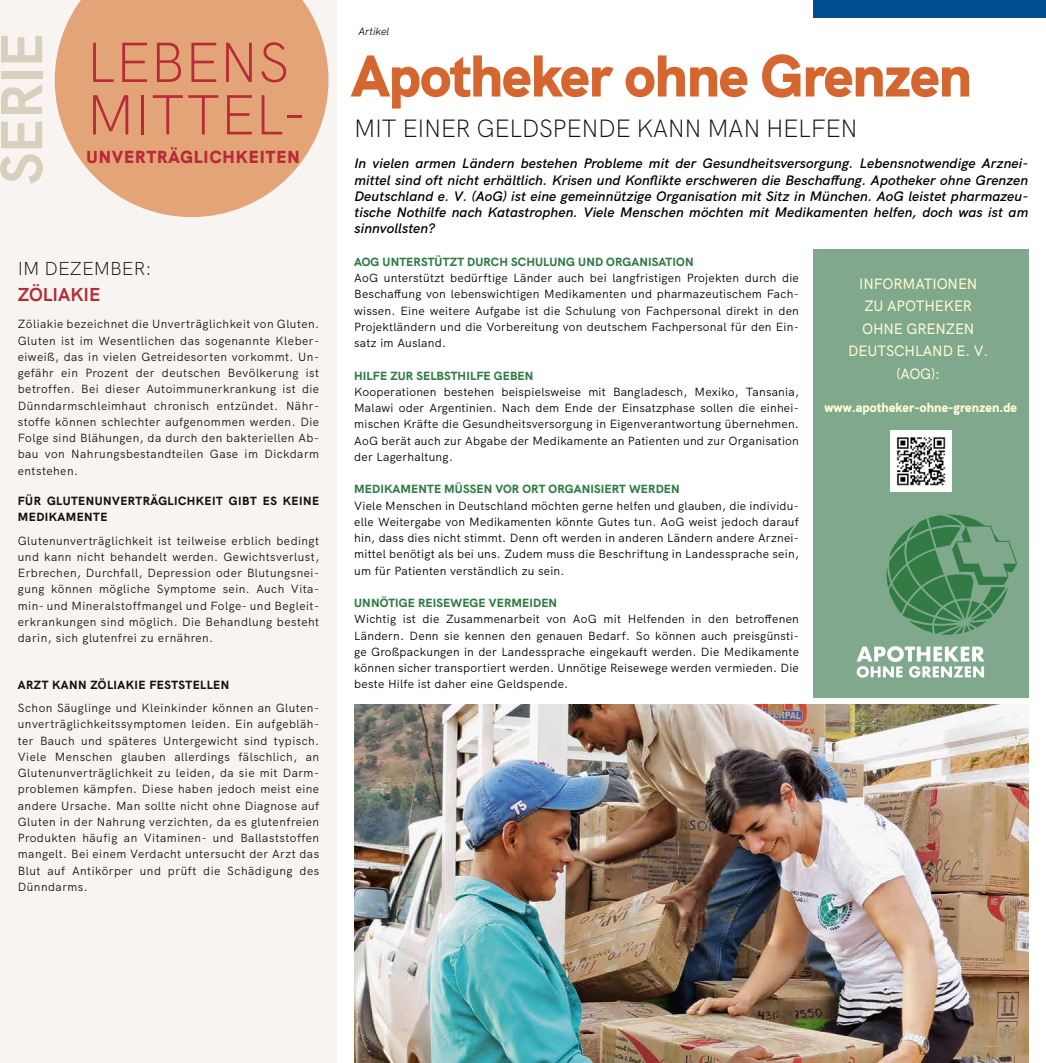
<style>
.page{position:relative;width:1046px;height:1063px;background:#fff}
.page>*{position:absolute;margin:0;border:0;box-sizing:border-box;transform-origin:0 0}
.t1{font:900 59px "HK Grotesk";letter-spacing:-.01em;color:#d66630}
.t2{font:700 59px "HK Grotesk";letter-spacing:-.01em;color:#d8cfbd}
.t3{font:300 56.25px/52.5px "HK Grotesk";color:#b72a37}
.t4{font:300 25px "HK Grotesk";letter-spacing:-.02em;color:#131313}
.t5{font:300 18.75px "HK Grotesk";color:#131313}
.t6{font:700 18.75px "HK Grotesk";color:#b72a37}
.t7{font:900 17.5px "HK Grotesk";letter-spacing:.06em;color:#b72a37}
.t8{font:500 15px/22.5px "HK Grotesk";letter-spacing:-.01em;color:#fefbd1;text-align:center}
.t9{font:italic 600 13.75px/16.2px "HK Grotesk";letter-spacing:.01em;color:#000;text-align:justify}
.t10{font:900 13.12px "HK Grotesk";letter-spacing:.01em;color:#fefbd1}
.t11{font:11.88px/16.2px "HK Grotesk";letter-spacing:.04em;color:#131313}
.t12{font:11.88px/16.2px "HK Grotesk";letter-spacing:.02em;color:#000;text-align:justify}
.t13{font:800 11.88px "HK Grotesk";letter-spacing:.01em;color:#317b44}
.t14{font:800 11.88px/16.2px "HK Grotesk";letter-spacing:.04em;color:#131313}
.t15{font:italic 10.62px "HK Grotesk";color:#131313}
</style>
<div class="page">
<div style="left:0;top:0;width:337px;height:1063px;background:#f7f4f1"></div>
<div style="left:813px;top:0;width:232px;height:18px;background:#004d93"></div>
<img style="left:354px;top:705px;width:674px;height:358px">
<svg style="left:55px;top:0;width:273px;height:217px;fill:#e3a578"></svg>
<div style="left:813px;top:250px;width:215px;height:448px;background:#7fa88d"></div>
<svg style="left:856px;top:646px;width:128px;height:32px"></svg>
<img style="left:890px;top:430px;width:61px;height:61px">
<svg style="left:886px;top:515px;width:130px;height:120px"></svg>
<h1 class="t2" style="left:-24px;top:185px;width:154px;rotate:-90deg">SERIE</h1>
<h2 class="t3" style="left:87px;top:31px;width:221px">LEBENS<br>MITTEL-</h2>
<h3 class="t7" style="left:87px;top:143px;width:215px">UNVERTRÄGLICHKEITEN</h3>
<h3 class="t5" style="left:18px;top:254px;width:135px">IM DEZEMBER:</h3>
<h3 class="t6" style="left:18px;top:280px;width:84px">ZÖLIAKIE</h3>
<p class="t11" style="left:18px;top:315px;width:303px">Zöliakie bezeichnet die Unverträglichkeit von Gluten.<br>Gluten ist im Wesentlichen das sogenannte Kleber&shy;eiweiß, das in vielen Getreidesorten vorkommt. Un&shy;gefähr ein Prozent der deutschen Bevölkerung ist betroffen. Bei dieser Autoimmunerkrankung ist die Dünndarmschleimhaut chronisch entzündet. Nähr&shy;stoffe können schlechter aufgenommen werden. Die Folge sind Blähungen, da durch den bakteriellen Ab&shy;bau von Nahrungsbestandteilen Gase im Dickdarm entstehen.</p>
<p class="t14" style="left:18px;top:492px;width:303px">FÜR GLUTENUNVERTRÄGLICHKEIT GIBT ES KEINE<br>MEDIKAMENTE</p>
<p class="t11" style="left:18px;top:531px;width:303px">Glutenunverträglichkeit ist teilweise erblich bedingt und kann nicht behandelt werden. Gewichtsverlust, Erbrechen, Durchfall, Depression oder Blutungsnei&shy;gung können mögliche Symptome sein. Auch Vita&shy;min- und Mineralstoffmangel und Folge- und Begleit&shy;erkrankungen sind möglich. Die Behandlung besteht darin, sich glutenfrei zu ernähren.</p>
<p class="t14" style="left:18px;top:675px;width:213px">ARZT KANN ZÖLIAKIE FESTSTELLEN</p>
<p class="t11" style="left:18px;top:699px;width:303px">Schon Säuglinge und Kleinkinder können an Gluten&shy;unverträglichkeitssymptomen leiden. Ein aufgebläh&shy;ter Bauch und späteres Untergewicht sind typisch.<br>Viele Menschen glauben allerdings fälschlich, an Glutenunverträglichkeit zu leiden, da sie mit Darm&shy;problemen kämpfen. Diese haben jedoch meist eine andere Ursache. Man sollte nicht ohne Diagnose auf Gluten in der Nahrung verzichten, da es glutenfreien Produkten häufig an Vitaminen- und Ballaststoffen mangelt. Bei einem Verdacht untersucht der Arzt das Blut auf Antikörper und prüft die Schädigung des Dünndarms.</p>
<p class="t15" style="left:358px;top:23px;width:32px">Artikel</p>
<h1 class="t1" style="left:351px;top:30px;width:621px">Apotheker ohne Grenzen</h1>
<h3 class="t4" style="left:354px;top:109px;width:504px">MIT EINER GELDSPENDE KANN MAN HELFEN</h3>
<p class="t9" style="left:354px;top:154px;width:675px">In vielen armen Ländern bestehen Probleme mit der Gesundheitsversorgung. Lebensnotwendige Arznei&shy;mittel sind oft nicht erhältlich. Krisen und Konflikte erschweren die Beschaffung. Apotheker ohne Grenzen Deutschland e. V. (AoG) ist eine gemeinnützige Organisation mit Sitz in München. AoG leistet pharmazeu&shy;tische Nothilfe nach Katastrophen. Viele Menschen möchten mit Medikamenten helfen, doch was ist am sinnvollsten?</p>
<p class="t13" style="left:354px;top:252px;width:341px">AOG UNTERSTÜTZT DURCH SCHULUNG UND ORGANISATION</p>
<p class="t12" style="left:354px;top:269px;width:446px">AoG unterstützt bedürftige Länder auch bei langfristigen Projekten durch die Beschaffung von lebenswichtigen Medikamenten und pharmazeutischem Fach&shy;wissen. Eine weitere Aufgabe ist die Schulung von Fachpersonal direkt in den Projektländern und die Vorbereitung von deutschem Fachpersonal für den Ein&shy;satz im Ausland.</p>
<p class="t13" style="left:354px;top:366px;width:181px">HILFE ZUR SELBSTHILFE GEBEN</p>
<p class="t12" style="left:354px;top:383px;width:446px">Kooperationen bestehen beispielsweise mit Bangladesch, Mexiko, Tansania, Malawi oder Argentinien. Nach dem Ende der Einsatzphase sollen die einhei&shy;mischen Kräfte die Gesundheitsversorgung in Eigenverantwortung übernehmen.<br>AoG berät auch zur Abgabe der Medikamente an Patienten und zur Organisation der Lagerhaltung.</p>
<p class="t13" style="left:354px;top:480px;width:327px">MEDIKAMENTE MÜSSEN VOR ORT ORGANISIERT WERDEN</p>
<p class="t12" style="left:354px;top:496px;width:446px">Viele Menschen in Deutschland möchten gerne helfen und glauben, die individu&shy;elle Weitergabe von Medikamenten könnte Gutes tun. AoG weist jedoch darauf hin, dass dies nicht stimmt. Denn oft werden in anderen Ländern andere Arznei&shy;mittel benötigt als bei uns. Zudem muss die Beschriftung in Landessprache sein, um für Patienten verständlich zu sein.</p>
<p class="t13" style="left:354px;top:594px;width:204px">UNNÖTIGE REISEWEGE VERMEIDEN</p>
<p class="t12" style="left:354px;top:610px;width:446px">Wichtig ist die Zusammenarbeit von AoG mit Helfenden in den betroffenen Ländern. Denn sie kennen den genauen Bedarf. So können auch preisgünsti&shy;ge Großpackungen in der Landessprache eingekauft werden. Die Medikamente können sicher transportiert werden. Unnötige Reisewege werden vermieden. Die beste Hilfe ist daher eine Geldspende.</p>
<p class="t8" style="left:848px;top:271px;width:142px">INFORMATIONEN<br>ZU APOTHEKER<br>OHNE GRENZEN<br>DEUTSCHLAND E. V. (AOG):</p>
<p class="t10" style="left:824px;top:397px;width:194px">www.apotheker-ohne-grenzen.de</p>
</div>
